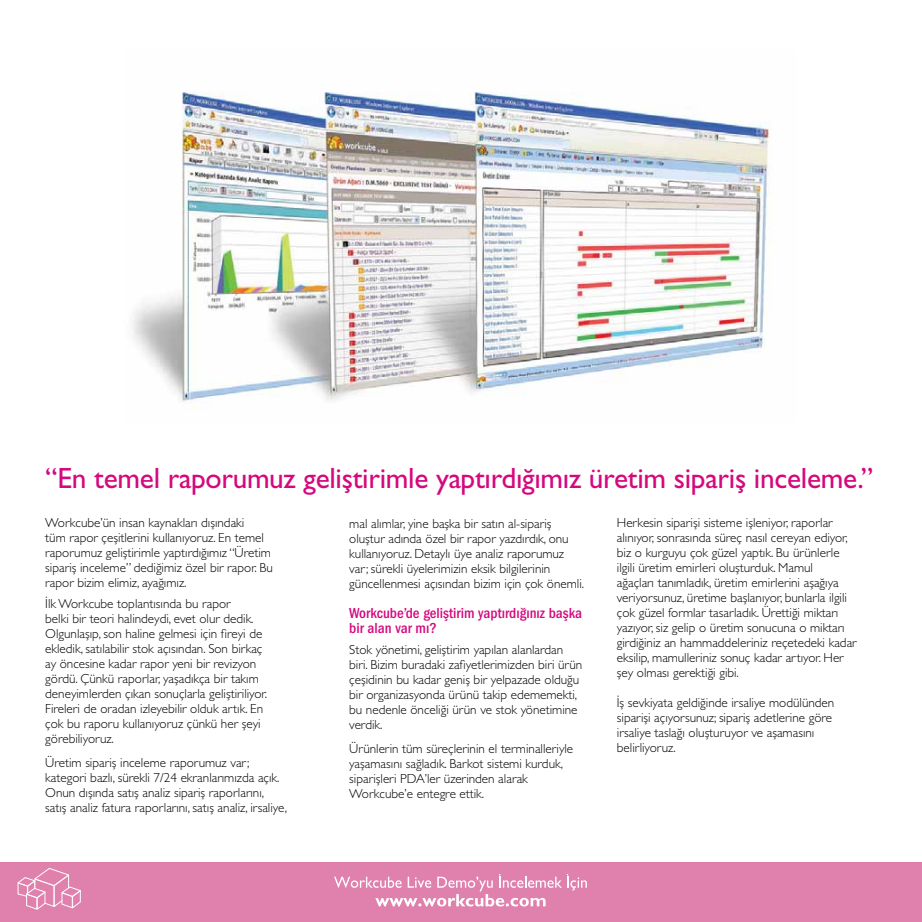
<style>
.page{position:relative;width:922px;height:922px;background:#fff}
.page>*{position:absolute;margin:0;border:0;box-sizing:border-box;transform-origin:0 0}
.t1{font:29.38px "Gill Sans Std";letter-spacing:-.01em;color:#d5087e}
.t2{font:500 condensed 15px/15px "ITC Franklin Gothic Std";color:#d5087e}
.t3{font:300 13.12px/15px "Gill Sans Std";color:#000}
</style>
<div class="page">
<div style="left:0;top:862px;width:921px;height:59px;background:#df80ad"></div>
<svg style="left:17px;top:868px;width:64px;height:42px"></svg>
<svg style="left:334px;top:874px;width:252px;height:32px"></svg>
<img style="left:132px;top:92px;width:640px;height:311px">
<h1 class="t1" style="left:45px;top:461px;width:829px">“En temel raporumuz geliştirimle yaptırdığımız üretim sipariş inceleme.”</h1>
<p class="t3" style="left:349px;top:516px;width:236px">mal alımlar, yine başka bir satın al-sipariş oluştur adında özel bir rapor yazdırdık, onu kullanıyoruz. Detaylı üye analiz raporumuz var; sürekli üyelerimizin eksik bilgilerinin güncellenmesi açısından bizim için çok önemli.</p>
<p class="t2" style="left:349px;top:605px;width:234px">Workcube’de geliştirim yaptırdığınız başka bir alan var mı?</p>
<p class="t3" style="left:349px;top:642px;width:234px">Stok yönetimi, geliştirim yapılan alanlardan biri. Bizim buradaki zafiyetlerimizden biri ürün çeşidinin bu kadar geniş bir yelpazade olduğu bir organizasyonda ürünü takip edememekti, bu nedenle önceliği ürün ve stok yönetimine verdik.</p>
<p class="t3" style="left:349px;top:741px;width:225px">Ürünlerin tüm süreçlerinin el terminalleriyle yaşamasını sağladık. Barkot sistemi kurduk, siparişleri PDA’ler üzerinden alarak Workcube’e entegre ettik.</p>
<p class="t3" style="left:45px;top:515px;width:229px">Workcube’ün insan kaynakları dışındaki<br>tüm rapor çeşitlerini kullanıyoruz. En temel raporumuz geliştirimle yaptırdığımız “Üretim sipariş inceleme” dediğimiz özel bir rapor. Bu rapor bizim elimiz, ayağımız.</p>
<p class="t3" style="left:45px;top:596px;width:223px">İlk Workcube toplantısında bu rapor<br>belki bir teori halindeydi, evet olur dedik.<br>Olgunlaşıp, son haline gelmesi için fireyi de ekledik, satılabilir stok açısından. Son birkaç ay öncesine kadar rapor yeni bir revizyon gördü. Çünkü raporlar, yaşadıkça bir takım deneyimlerden çıkan sonuçlarla geliştiriliyor.<br>Fireleri de oradan izleyebilir olduk artık. En çok bu raporu kullanıyoruz çünkü her şeyi görebiliyoruz.</p>
<p class="t3" style="left:45px;top:755px;width:243px">Üretim sipariş inceleme raporumuz var; kategori bazlı, sürekli 7/24 ekranlarımızda açık.<br>Onun dışında satış analiz sipariş raporlarını, satış analiz fatura raporlarını, satış analiz, irsaliye,</p>
<p class="t3" style="left:616px;top:515px;width:241px">Herkesin siparişi sisteme işleniyor, raporlar alınıyor, sonrasında süreç nasıl cereyan ediyor, biz o kurguyu çok güzel yaptık. Bu ürünlerle ilgili üretim emirleri oluşturduk. Mamul<br>ağaçları tanımladık, üretim emirlerini aşağıya veriyorsunuz, üretime başlanıyor, bunlarla ilgili çok güzel formlar tasarladık. Ürettiği miktarı yazıyor, siz gelip o üretim sonucuna o miktarı girdiğiniz an hammaddeleriniz reçetedeki kadar eksilip, mamulleriniz sonuç kadar artıyor. Her şey olması gerektiği gibi.</p>
<p class="t3" style="left:616px;top:695px;width:219px">İş sevkiyata geldiğinde irsaliye modülünden siparişi açıyorsunuz; sipariş adetlerine göre irsaliye taslağı oluşturuyor ve aşamasını belirliyoruz.</p>
</div>
